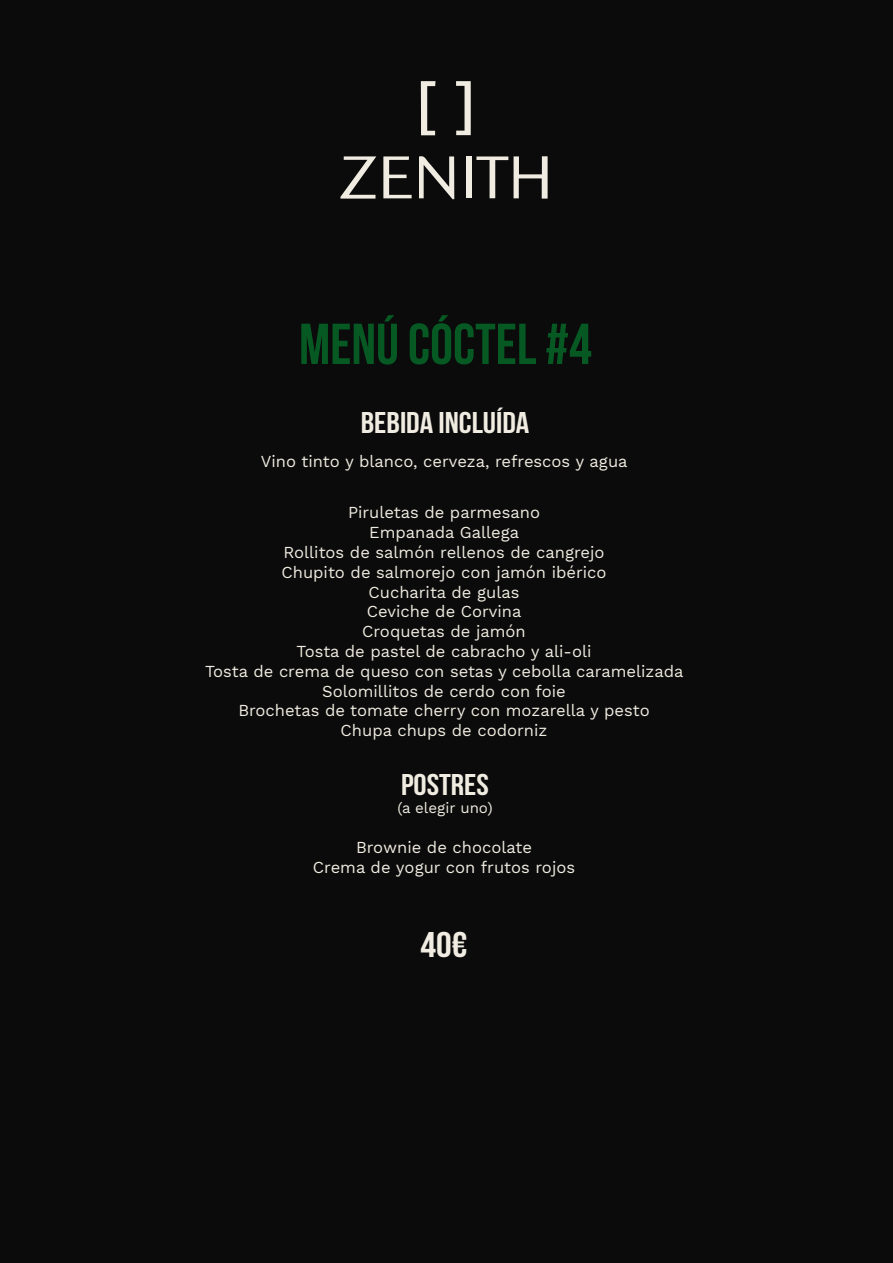
<style>
.page{position:relative;width:893px;height:1263px;background:#0b0b0b}
.page>*{position:absolute;margin:0;border:0;box-sizing:border-box;transform-origin:0 0}
.t1{font:700 57.6px "Bebas Neue";color:#065923}
.t2{font:700 35.7px "Bebas Neue";color:#f0ece1;scale:1.11 1}
.t3{font:700 30px "Bebas Neue";color:#f0ece1;scale:1.11 1}
.t4{font:16.5px/19.8px "Work Sans";color:#f0ece1;text-align:center}
.t5{font:15px "Work Sans";color:#f0ece1}
</style>
<div class="page">
<svg style="left:419px;top:156px;width:35px;height:43px"></svg>
<svg style="left:514px;top:156px;width:34px;height:43px"></svg>
<svg style="left:340px;top:156px;width:36px;height:43px"></svg>
<svg style="left:421px;top:81px;width:14px;height:54px"></svg>
<svg style="left:456px;top:81px;width:15px;height:54px"></svg>
<svg style="left:383px;top:156px;width:29px;height:42px"></svg>
<svg style="left:476px;top:156px;width:32px;height:42px"></svg>
<div style="left:466px;top:156px;width:5px;height:42px;background:#f0ece1"></div>
<h1 class="t1" style="left:299px;top:312px;width:294px">MENÚ CÓCTEL #4</h1>
<h3 class="t3" style="left:361px;top:407px;width:153px">BEBIDA INCLUÍDA</h3>
<p class="t4" style="left:261px;top:452px;width:368px">Vino tinto y blanco, cerveza, refrescos y agua</p>
<p class="t4" style="left:205px;top:504px;width:480px">Piruletas de parmesano<br>Empanada Gallega<br>Rollitos de salmón rellenos de cangrejo<br>Chupito de salmorejo con jamón ibérico<br>Cucharita de gulas<br>Ceviche de Corvina<br>Croquetas de jamón<br>Tosta de pastel de cabracho y ali-oli<br>Tosta de crema de queso con setas y cebolla caramelizada<br>Solomillitos de cerdo con foie<br>Brochetas de tomate cherry con mozarella y pesto<br>Chupa chups de codorniz</p>
<h3 class="t3" style="left:401px;top:768px;width:81px">POSTRES</h3>
<p class="t5" style="left:397px;top:799px;width:97px">(a elegir uno)</p>
<p class="t4" style="left:313px;top:838px;width:264px">Brownie de chocolate<br>Crema de yogur con frutos rojos</p>
<h2 class="t2" style="left:421px;top:925px;width:44px">40€</h2>
</div>
